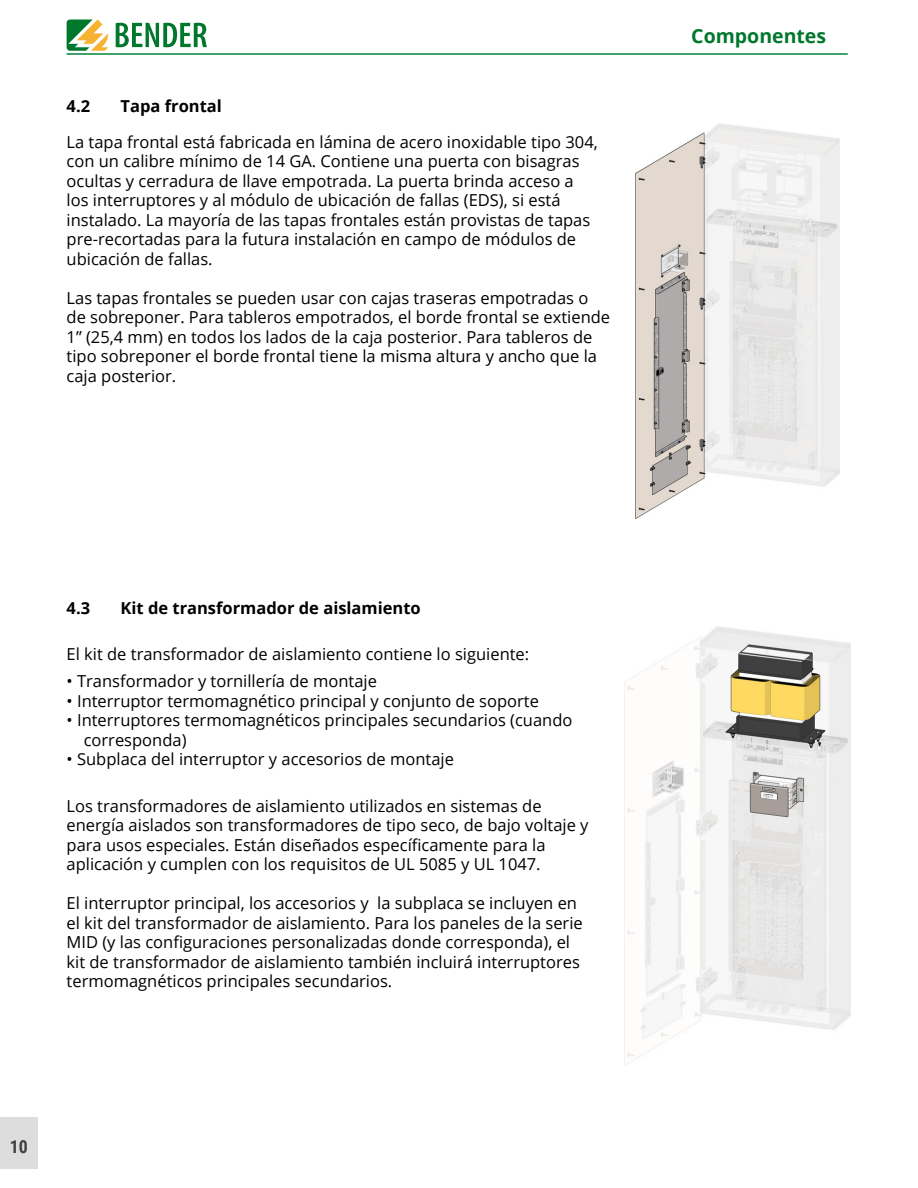
<style>
.page{position:relative;width:918px;height:1188px;background:#fff}
.page>*{position:absolute;margin:0;border:0;box-sizing:border-box;transform-origin:0 0}
.Green_Headings{font:700 19.5px "Open Sans";color:#00782c}
.t1{font:700 18px "Roboto Condensed";color:#3e4042}
.Paragraph_Style_1{font:16.5px/19.5px "Open Sans";color:#000}
.Sub-headers{font:700 16.5px "Open Sans";color:#000}
</style>
<div class="page">
<hr style="left:67px;top:53px;width:781px;height:2px;background:#00843d">
<svg style="left:116px;top:23px;width:91px;height:24px"></svg>
<svg style="left:67px;top:20px;width:41px;height:31px"></svg>
<div style="left:0;top:1118px;width:38px;height:51px;background:#ddddde"></div>
<img style="left:635px;top:123px;width:205px;height:396px">
<img style="left:624px;top:627px;width:227px;height:438px">
<p class="Sub-headers" style="left:67px;top:94px;width:25px">4.2</p>
<p class="Sub-headers" style="left:121px;top:94px;width:103px">Tapa frontal</p>
<p class="Paragraph_Style_1" style="left:67px;top:131px;width:533px">La tapa frontal está fabricada en lámina de acero inoxidable tipo 304, con un calibre mínimo de 14 GA. Contiene una puerta con bisagras ocultas y cerradura de llave empotrada. La puerta brinda acceso a los interruptores y al módulo de ubicación de fallas (EDS), si está instalado. La mayoría de las tapas frontales están provistas de tapas pre-recortadas para la futura instalación en campo de módulos de ubicación de fallas.</p>
<p class="Paragraph_Style_1" style="left:67px;top:287px;width:545px">Las tapas frontales se pueden usar con cajas traseras empotradas o de sobreponer. Para tableros empotrados, el borde frontal se extiende 1” (25,4 mm) en todos los lados de la caja posterior. Para tableros de tipo sobreponer el borde frontal tiene la misma altura y ancho que la caja posterior.</p>
<p class="Green_Headings" style="left:691px;top:22px;width:136px">Componentes</p>
<p class="Sub-headers" style="left:67px;top:596px;width:25px">4.3</p>
<p class="Sub-headers" style="left:121px;top:596px;width:302px">Kit de transformador de aislamiento</p>
<p class="Paragraph_Style_1" style="left:67px;top:644px;width:464px">El kit de transformador de aislamiento contiene lo siguiente:</p>
<p class="Paragraph_Style_1" style="left:67px;top:671px;width:312px">• Transformador y tornillería de montaje</p>
<p class="Paragraph_Style_1" style="left:67px;top:691px;width:474px">• Interruptor termomagnético principal y conjunto de soporte</p>
<p class="Paragraph_Style_1" style="left:84px;top:710px;width:490px;text-indent:-17px">• Interruptores termomagnéticos principales secundarios (cuando corresponda)</p>
<p class="Paragraph_Style_1" style="left:67px;top:749px;width:389px">• Subplaca del interruptor y accesorios de montaje</p>
<p class="Paragraph_Style_1" style="left:67px;top:796px;width:524px">Los transformadores de aislamiento utilizados en sistemas de energía aislados son transformadores de tipo seco, de bajo voltaje y</p>
<p class="Paragraph_Style_1" style="left:67px;top:835px;width:480px">para usos especiales. Están diseñados específicamente para la aplicación y cumplen con los requisitos de UL 5085 y UL 1047.</p>
<p class="Paragraph_Style_1" style="left:67px;top:893px;width:518px">El interruptor principal, los accesorios y la subplaca se incluyen en el kit del transformador de aislamiento. Para los paneles de la serie MID (y las configuraciones personalizadas donde corresponda), el kit de transformador de aislamiento también incluirá interruptores termomagnéticos principales secundarios.</p>
<p class="t1" style="left:10px;top:1134px;width:20px">10</p>
</div>
